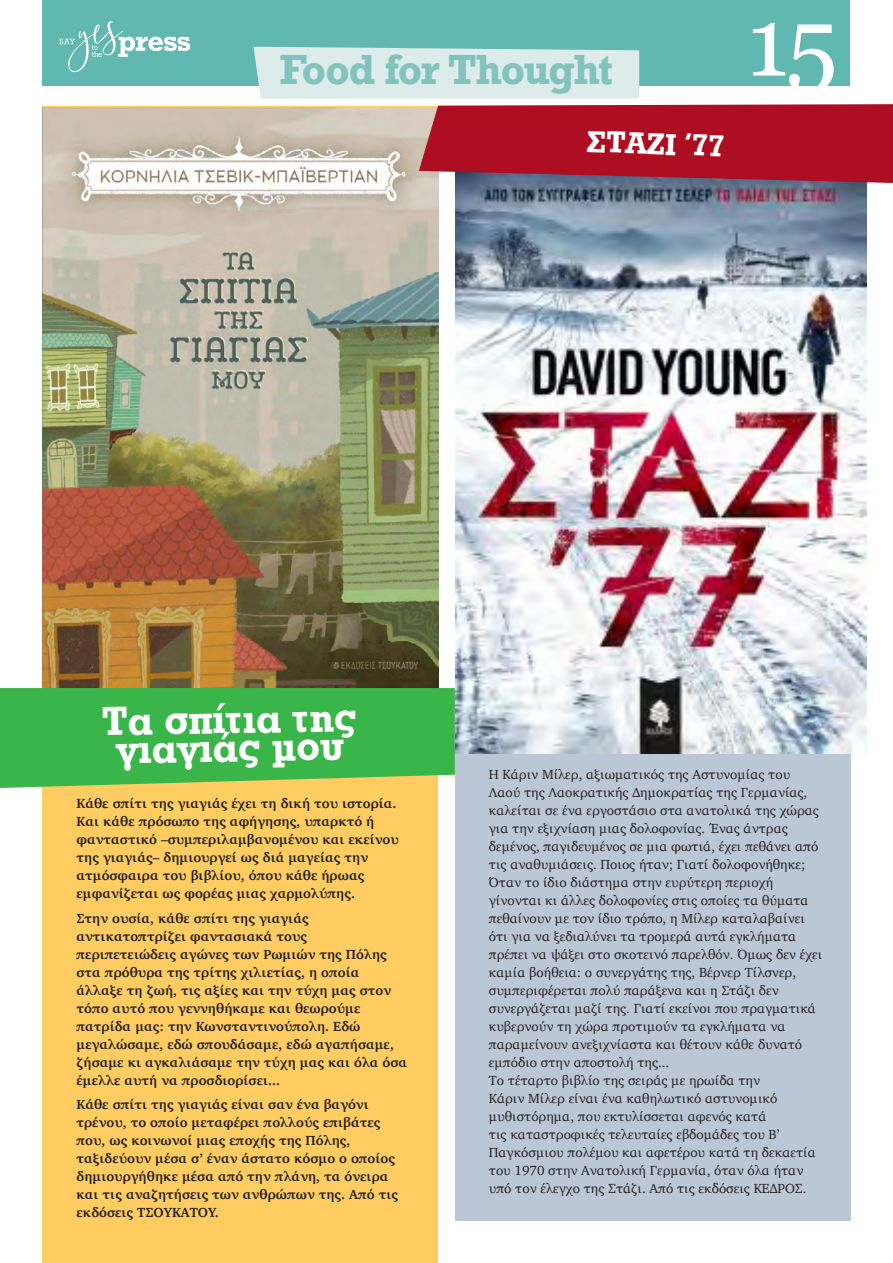
<style>
.page{position:relative;width:893px;height:1263px;background:#fff}
.page>*{position:absolute;margin:0;border:0;box-sizing:border-box;transform-origin:0 0}
.t1{font:97.5px "Georgia";color:#fff}
.t2{font:42px "UB Rockwell Bold";color:#fff}
.t3{font:700 39.6px "Rockwell";letter-spacing:-.035em;color:#82c3bd}
.t4{font:31.5px "UB Rockwell Bold";color:#fff}
.t5{font:13.5px/18px "Charter";color:#231f20}
.t6{font:700 13.5px/18px "Charter";letter-spacing:.005em;color:#231f20}
</style>
<div class="page">
<div style="left:43px;top:0;width:807px;height:85px;background:#61b8b0"></div>
<svg style="left:60px;top:21px;width:130px;height:51px"></svg>
<div style="left:43px;top:106px;width:395px;height:1157px;background:#ffcc62"></div>
<img style="left:43px;top:107px;width:395px;height:581px">
<div style="left:455px;top:106px;width:395px;height:1114px;background:#bcc7d6"></div>
<svg style="left:0;top:688px;width:455px;height:100px;background:#46b64c"></svg>
<img style="left:456px;top:183px;width:410px;height:570px">
<svg style="left:254px;top:47px;width:639px;height:136px"></svg>
<h3 class="t3" style="left:280px;top:44px;width:335px">Food for Thought</h3>
<h3 class="t4" style="left:587px;top:123px;width:139px;rotate:2deg">ΣΤΑΖΙ ’77</h3>
<h1 class="t1" style="left:747px;top:-29px;width:92px">15</h1>
<h2 class="t2" style="left:102px;top:697px;width:256px;rotate:-1deg">Tα σπίτια της</h2>
<h2 class="t2" style="left:116px;top:725px;width:229px;rotate:-1deg">γιαγιάς μου</h2>
<p class="t6" style="left:77px;top:794px;width:324px">Κάθε σπίτι της γιαγιάς έχει τη δική του ιστορία.<br>Και κάθε πρόσωπο της αφήγησης, υπαρκτό ή φανταστικό –συμπεριλαμβανομένου και εκείνου της γιαγιάς– δημιουργεί ως διά μαγείας την ατμόσφαιρα του βιβλίου, όπου κάθε ήρωας εμφανίζεται ως φορέας μιας χαρμολύπης.</p>
<p class="t6" style="left:77px;top:909px;width:332px">Στην ουσία, κάθε σπίτι της γιαγιάς αντικατοπτρίζει φαντασιακά τους περιπετειώδεις αγώνες των Ρωμιών της Πόλης στα πρόθυρα της τρίτης χιλιετίας, η οποία άλλαξε τη ζωή, τις αξίες και την τύχη μας στον τόπο αυτό που γεννηθήκαμε και θεωρούμε πατρίδα μας: την Κωνσταντινούπολη. Εδώ μεγαλώσαμε, εδώ σπουδάσαμε, εδώ αγαπήσαμε, ζήσαμε κι αγκαλιάσαμε την τύχη μας και όλα όσα έμελλε αυτή να προσδιορίσει...</p>
<p class="t6" style="left:77px;top:1095px;width:323px">Κάθε σπίτι της γιαγιάς είναι σαν ένα βαγόνι τρένου, το οποίο μεταφέρει πολλούς επιβάτες που, ως κοινωνοί μιας εποχής της Πόλης, ταξιδεύουν μέσα σ’ έναν άστατο κόσμο ο οποίος δημιουργήθηκε μέσα από την πλάνη, τα όνειρα και τις αναζητήσεις των ανθρώπων της. Από τις εκδόσεις ΤΣΟΥΚΑΤΟΥ.</p>
<p class="t5" style="left:489px;top:765px;width:335px">Η Κάριν Μίλερ, αξιωματικός της Αστυνομίας του Λαού της Λαοκρατικής Δημοκρατίας της Γερμανίας, καλείται σε ένα εργοστάσιο στα ανατολικά της χώρας για την εξιχνίαση μιας δολοφονίας. Ένας άντρας δεμένος, παγιδευμένος σε μια φωτιά, έχει πεθάνει από τις αναθυμιάσεις. Ποιος ήταν; Γιατί δολοφονήθηκε; Όταν το ίδιο διάστημα στην ευρύτερη περιοχή γίνονται κι άλλες δολοφονίες στις οποίες τα θύματα πεθαίνουν με τον ίδιο τρόπο, η Μίλερ καταλαβαίνει ότι για να ξεδιαλύνει τα τρομερά αυτά εγκλήματα πρέπει να ψάξει στο σκοτεινό παρελθόν. Όμως δεν έχει καμία βοήθεια: ο συνεργάτης της, Βέρνερ Τίλσνερ, συμπεριφέρεται πολύ παράξενα και η Στάζι δεν συνεργάζεται μαζί της. Γιατί εκείνοι που πραγματικά κυβερνούν τη χώρα προτιμούν τα εγκλήματα να παραμείνουν ανεξιχνίαστα και θέτουν κάθε δυνατό εμπόδιο στην αποστολή της...<br>Το τέταρτο βιβλίο της σειράς με ηρωίδα την<br>Κάριν Μίλερ είναι ένα καθηλωτικό αστυνομικό μυθιστόρημα, που εκτυλίσσεται αφενός κατά<br>τις καταστροφικές τελευταίες εβδομάδες του Β’ Παγκόσμιου πολέμου και αφετέρου κατά τη δεκαετία του 1970 στην Ανατολική Γερμανία, όταν όλα ήταν υπό τον έλεγχο της Στάζι. Από τις εκδόσεις ΚΕΔΡΟΣ.</p>
</div>
